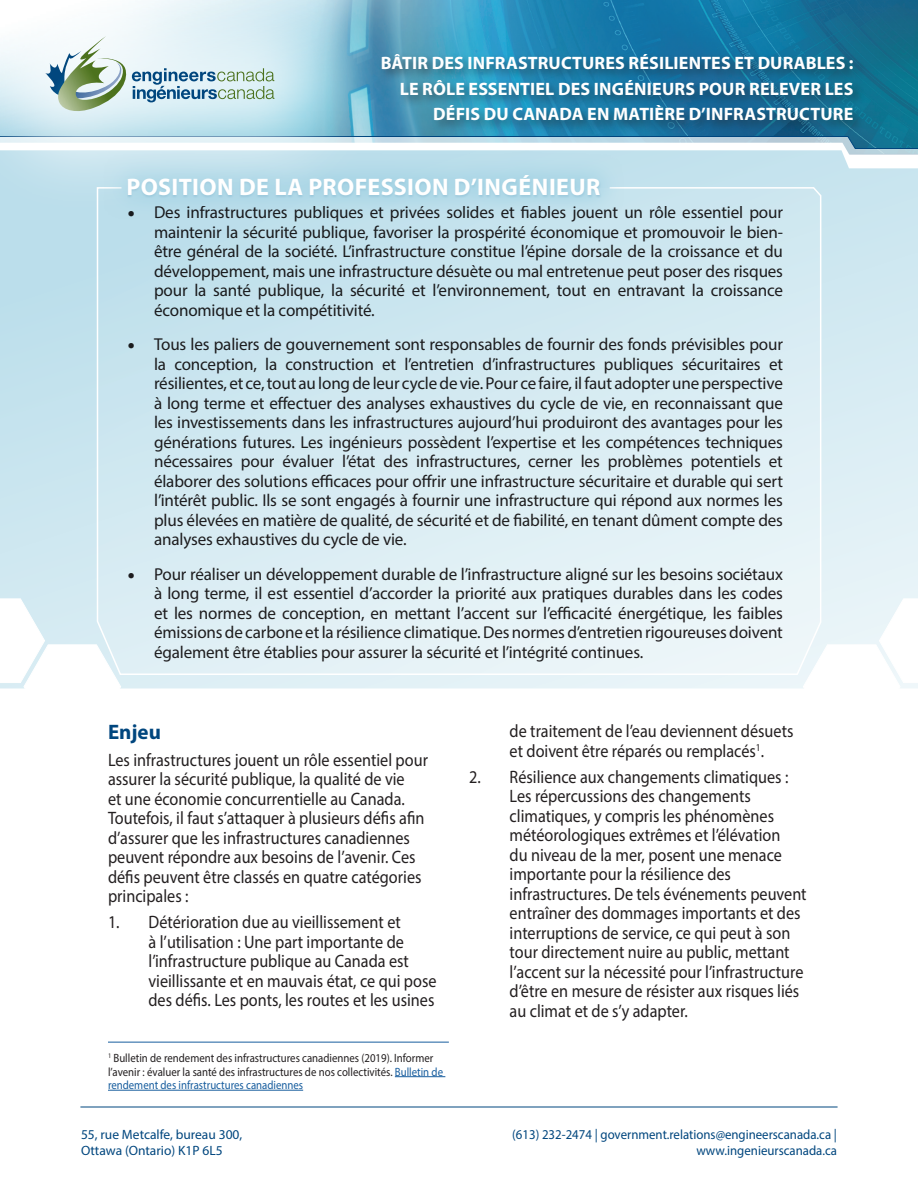
<style>
.page{position:relative;width:918px;height:1188px;background:#fff}
.page>*{position:absolute;margin:0;border:0;box-sizing:border-box;transform-origin:0 0}
.t1{font:700 24px "Myriad Pro";letter-spacing:.02em;color:#fff}
.Title_1{font:700 21px "Myriad Pro";color:#00467e}
.Body{font:18px/19.5px "Myriad Pro";color:#231f20;scale:.9 1}
.t2{font:700 18px/25.5px "Myriad Pro";letter-spacing:.01em;color:#fff;text-align:right}
.t3{font:17.25px/19.5px "Myriad Pro";letter-spacing:-.01em;color:#231f20;text-align:justify}
.t4{font:13.5px/16.2px "Myriad Pro";color:#00467e;text-align:right;scale:.95 1}
.t5{font:13.5px/16.2px "Myriad Pro";color:#00467e}
.Footnote{font:12px/13.5px "Myriad Pro";color:#231f20;scale:.9 1}
.s1{color:#175d9e}
</style>
<div class="page">
<img style="left:80px;top:0;width:838px;height:1107px">
<svg style="left:382px;top:136px;width:536px;height:14px"></svg>
<svg style="left:0;top:150px;width:918px;height:539px;background:#d0e8f0"></svg>
<svg style="left:0;top:598px;width:121px;height:131px"></svg>
<svg style="left:803px;top:598px;width:115px;height:131px"></svg>
<svg style="left:96px;top:186px;width:726px;height:490px;background:#d6ebf2"></svg>
<svg style="left:104px;top:151px;width:521px;height:69px;background:#b5dae8"></svg>
<hr style="left:108px;top:1042px;width:341px;height:1px;background:#175d9e">
<hr style="left:395px;top:1076px;width:50px;height:1px;background:#175d9e">
<hr style="left:108px;top:1090px;width:195px;height:1px;background:#175d9e">
<div style="left:0;top:0;width:382px;height:219px;background:#fff;opacity:.75"></div>
<svg style="left:45px;top:36px;width:229px;height:78px;background:#c3d8d9"></svg>
<hr style="left:80px;top:1107px;width:758px;height:1px;background:#00467e">
<div style="left:378px;top:51px;width:488px;height:83px;background:#231f20;opacity:.52"></div>
<p class="t2" style="left:381px;top:50px;width:474px">BÂTIR DES INFRASTRUCTURES RÉSILIENTES ET DURABLES :<br>LE RÔLE ESSENTIEL DES INGÉNIEURS POUR RELEVER LES<br>DÉFIS DU CANADA EN MATIÈRE D’INFRASTRUCTURE</p>
<p class="t1" style="left:127px;top:171px;width:475px">POSITION DE LA PROFESSION D’INGÉNIEUR</p>
<p class="t3" style="left:154px;top:203px;width:631px;text-indent:-27px">• Des infrastructures publiques et privées solides et fiables jouent un rôle essentiel pour maintenir la sécurité publique, favoriser la prospérité économique et promouvoir le bien&shy;être général de la société. L’infrastructure constitue l’épine dorsale de la croissance et du développement, mais une infrastructure désuète ou mal entretenue peut poser des risques pour la santé publique, la sécurité et l’environnement, tout en entravant la croissance économique et la compétitivité.</p>
<p class="t3" style="left:154px;top:335px;width:631px;text-indent:-27px">• Tous les paliers de gouvernement sont responsables de fournir des fonds prévisibles pour la conception, la construction et l’entretien d’infrastructures publiques sécuritaires et résilientes, et ce, tout au long de leur cycle de vie. Pour ce faire, il faut adopter une perspective à long terme et effectuer des analyses exhaustives du cycle de vie, en reconnaissant que les investissements dans les infrastructures aujourd’hui produiront des avantages pour les générations futures. Les ingénieurs possèdent l’expertise et les compétences techniques nécessaires pour évaluer l’état des infrastructures, cerner les problèmes potentiels et élaborer des solutions efficaces pour offrir une infrastructure sécuritaire et durable qui sert l’intérêt public. Ils se sont engagés à fournir une infrastructure qui répond aux normes les plus élevées en matière de qualité, de sécurité et de fiabilité, en tenant dûment compte des analyses exhaustives du cycle de vie.</p>
<p class="t3" style="left:154px;top:564px;width:630px;text-indent:-27px">• Pour réaliser un développement durable de l’infrastructure aligné sur les besoins sociétaux à long terme, il est essentiel d’accorder la priorité aux pratiques durables dans les codes et les normes de conception, en mettant l’accent sur l’efficacité énergétique, les faibles émissions de carbone et la résilience climatique. Des normes d’entretien rigoureuses doivent également être établies pour assurer la sécurité et l’intégrité continues.</p>
<p class="Title_1" style="left:108px;top:719px;width:54px">Enjeu</p>
<p class="Body" style="left:108px;top:750px;width:357px">Les infrastructures jouent un rôle essentiel pour assurer la sécurité publique, la qualité de vie<br>et une économie concurrentielle au Canada.<br>Toutefois, il faut s’attaquer à plusieurs défis afin d’assurer que les infrastructures canadiennes peuvent répondre aux besoins de l’avenir. Ces défis peuvent être classés en quatre catégories principales :</p>
<p class="Body" style="left:148px;top:912px;width:322px;text-indent:-40px">1. Détérioration due au vieillissement et<br>à l’utilisation : Une part importante de l’infrastructure publique au Canada est vieillissante et en mauvais état, ce qui pose des défis. Les ponts, les routes et les usines</p>
<p class="Footnote" style="left:108px;top:1051px;width:374px"><sup>1</sup> Bulletin de rendement des infrastructures canadiennes (2019). Informer l’avenir : évaluer la santé des infrastructures de nos collectivités. <span class="s1">Bulletin de rendement des infrastructures canadiennes</span></p>
<p class="t5" style="left:81px;top:1126px;width:163px">55, rue Metcalfe, bureau 300,<br>Ottawa (Ontario) K1P 6L5</p>
<p class="Body" style="left:510px;top:721px;width:317px">de traitement de l’eau deviennent désuets et doivent être réparés ou remplacés<sup>1</sup>.</p>
<p class="Body" style="left:510px;top:767px;width:332px;text-indent:-40px">2. Résilience aux changements climatiques :<br>Les répercussions des changements climatiques, y compris les phénomènes météorologiques extrêmes et l’élévation<br>du niveau de la mer, posent une menace importante pour la résilience des infrastructures. De tels événements peuvent entraîner des dommages importants et des interruptions de service, ce qui peut à son tour directement nuire au public, mettant l’accent sur la nécessité pour l’infrastructure d’être en mesure de résister aux risques liés au climat et de s’y adapter.</p>
<p class="t4" style="left:512px;top:1126px;width:343px">(613) 232-2474 | government.relations@engineerscanada.ca | www.ingenieurscanada.ca</p>
</div>
